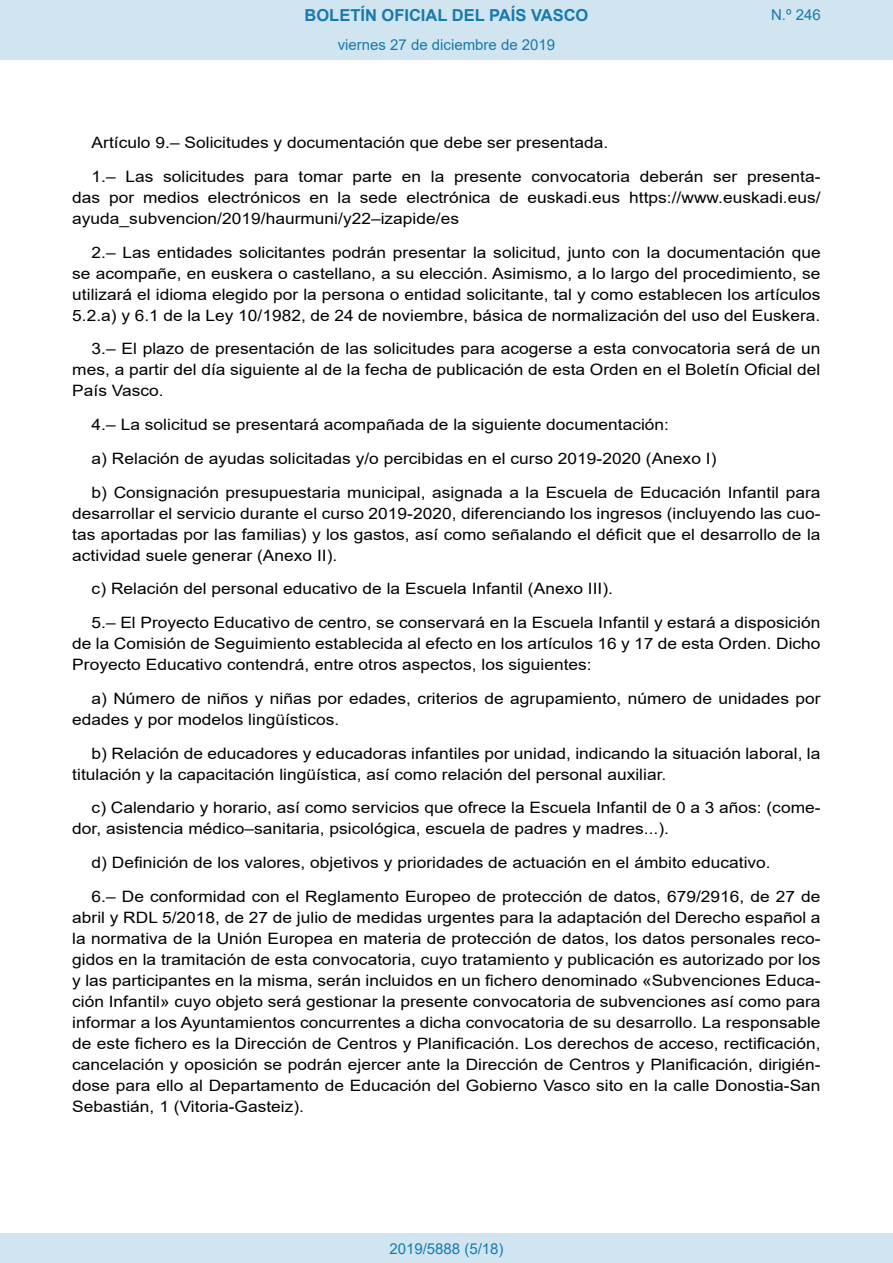
<style>
.page{position:relative;width:893px;height:1263px;background:#fff}
.page>*{position:absolute;margin:0;border:0;box-sizing:border-box;transform-origin:0 0}
.t1{font:700 16.5px "Arial";color:#1879ad}
.BOPVDetalle{font:15.6px/21px "Arial";color:#000;text-align:justify;scale:1.11 1}
.Paginacion_Centro{font:15px "Arial";color:#1879ad}
</style>
<div class="page">
<div style="left:0;top:0;width:893px;height:60px;background:#d0e5f0"></div>
<div style="left:0;top:1233px;width:893px;height:30px;background:#d0e5f0"></div>
<p class="t1" style="left:305px;top:3px;width:285px">BOLETÍN OFICIAL DEL PAÍS VASCO</p>
<p class="Paginacion_Centro" style="left:338px;top:35px;width:219px">viernes 27 de diciembre de 2019</p>
<p class="Paginacion_Centro" style="left:771px;top:5px;width:51px">N.º 246</p>
<p class="BOPVDetalle" style="left:92px;top:132px;width:467px">Artículo 9.– Solicitudes y documentación que debe ser presentada.</p>
<p class="BOPVDetalle" style="left:72px;top:166px;width:676px;text-indent:19px">1.– Las solicitudes para tomar parte en la presente convocatoria deberán ser presenta&shy;das por medios electrónicos en la sede electrónica de euskadi.eus https://www.euskadi.eus/ ayuda_subvencion/2019/haurmuni/y22–izapide/es</p>
<p class="BOPVDetalle" style="left:72px;top:242px;width:676px;text-indent:19px">2.– Las entidades solicitantes podrán presentar la solicitud, junto con la documentación que se acompañe, en euskera o castellano, a su elección. Asimismo, a lo largo del procedimiento, se utilizará el idioma elegido por la persona o entidad solicitante, tal y como establecen los artículos 5.2.a) y 6.1 de la Ley 10/1982, de 24 de noviembre, básica de normalización del uso del Euskera.</p>
<p class="BOPVDetalle" style="left:72px;top:338px;width:675px;text-indent:19px">3.– El plazo de presentación de las solicitudes para acogerse a esta convocatoria será de un mes, a partir del día siguiente al de la fecha de publicación de esta Orden en el Boletín Oficial del País Vasco.</p>
<p class="BOPVDetalle" style="left:92px;top:414px;width:522px">4.– La solicitud se presentará acompañada de la siguiente documentación:</p>
<p class="BOPVDetalle" style="left:92px;top:448px;width:564px">a) Relación de ayudas solicitadas y/o percibidas en el curso 2019-2020 (Anexo I)</p>
<p class="BOPVDetalle" style="left:72px;top:482px;width:676px;text-indent:19px">b) Consignación presupuestaria municipal, asignada a la Escuela de Educación Infantil para desarrollar el servicio durante el curso 2019-2020, diferenciando los ingresos (incluyendo las cuo&shy;tas aportadas por las familias) y los gastos, así como señalando el déficit que el desarrollo de la actividad suele generar (Anexo II).</p>
<p class="BOPVDetalle" style="left:92px;top:578px;width:471px">c) Relación del personal educativo de la Escuela Infantil (Anexo III).</p>
<p class="BOPVDetalle" style="left:72px;top:612px;width:676px;text-indent:19px">5.– El Proyecto Educativo de centro, se conservará en la Escuela Infantil y estará a disposición de la Comisión de Seguimiento establecida al efecto en los artículos 16 y 17 de esta Orden. Dicho Proyecto Educativo contendrá, entre otros aspectos, los siguientes:</p>
<p class="BOPVDetalle" style="left:72px;top:688px;width:675px;text-indent:19px">a) Número de niños y niñas por edades, criterios de agrupamiento, número de unidades por edades y por modelos lingüísticos.</p>
<p class="BOPVDetalle" style="left:72px;top:743px;width:675px;text-indent:19px">b) Relación de educadores y educadoras infantiles por unidad, indicando la situación laboral, la titulación y la capacitación lingüística, así como relación del personal auxiliar.</p>
<p class="BOPVDetalle" style="left:72px;top:797px;width:676px;text-indent:19px">c) Calendario y horario, así como servicios que ofrece la Escuela Infantil de 0 a 3 años: (come&shy;dor, asistencia médico–sanitaria, psicológica, escuela de padres y madres...).</p>
<p class="BOPVDetalle" style="left:92px;top:852px;width:613px">d) Definición de los valores, objetivos y prioridades de actuación en el ámbito educativo.</p>
<p class="BOPVDetalle" style="left:72px;top:886px;width:676px;text-indent:19px">6.– De conformidad con el Reglamento Europeo de protección de datos, 679/2916, de 27 de abril y RDL 5/2018, de 27 de julio de medidas urgentes para la adaptación del Derecho español a la normativa de la Unión Europea en materia de protección de datos, los datos personales reco&shy;gidos en la tramitación de esta convocatoria, cuyo tratamiento y publicación es autorizado por los y las participantes en la misma, serán incluidos en un fichero denominado «Subvenciones Educa&shy;ción Infantil» cuyo objeto será gestionar la presente convocatoria de subvenciones así como para informar a los Ayuntamientos concurrentes a dicha convocatoria de su desarrollo. La responsable de este fichero es la Dirección de Centros y Planificación. Los derechos de acceso, rectificación, cancelación y oposición se podrán ejercer ante la Dirección de Centros y Planificación, dirigién&shy;dose para ello al Departamento de Educación del Gobierno Vasco sito en la calle Donostia-San Sebastián, 1 (Vitoria-Gasteiz).</p>
<p class="Paginacion_Centro" style="left:389px;top:1238px;width:116px">2019/5888 (5/18)</p>
</div>
